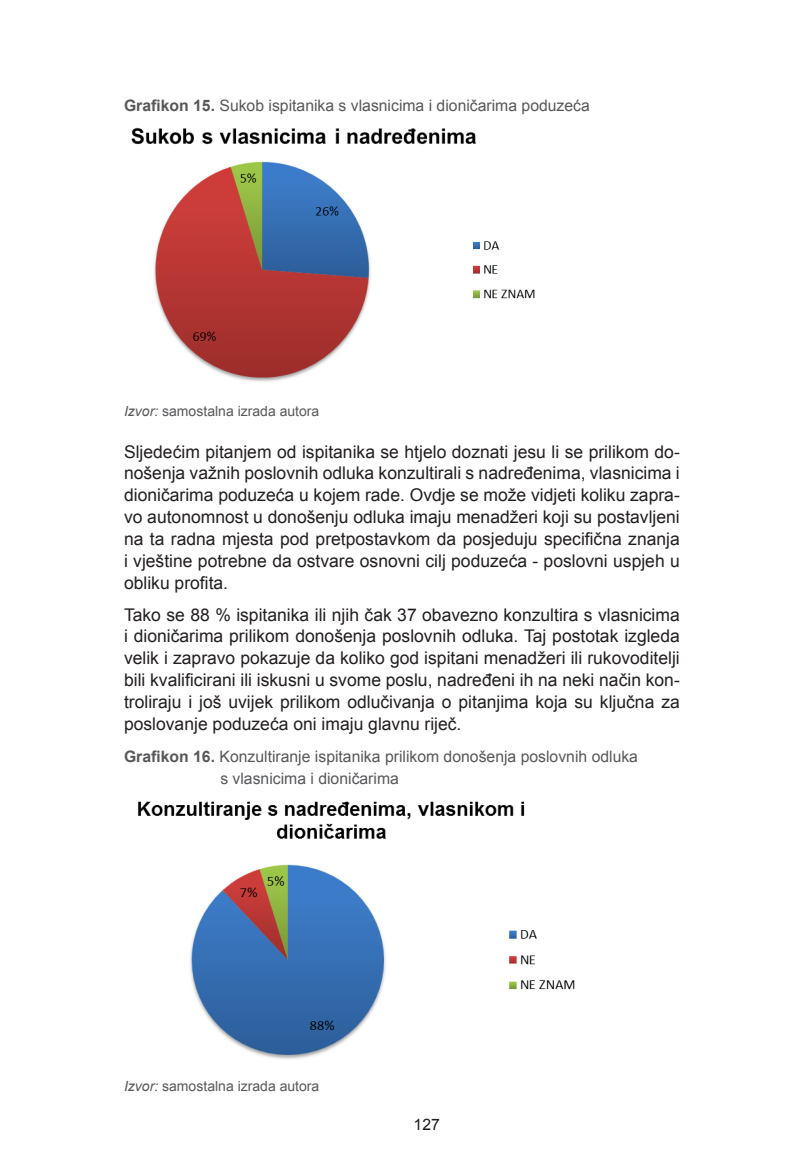
<style>
.page{position:relative;width:794px;height:1166px;background:#fff}
.page>*{position:absolute;margin:0;border:0;box-sizing:border-box;transform-origin:0 0}
.t1{font:17.5px/21.9px "Arial";color:#231f20;text-align:justify}
.t2{font:15.75px/21.9px "Arial";color:#57585a}
.t3{font:15.75px "Arial";color:#231f20}
.t4{font:14px "Arial";color:#57585a}
.s1{font-weight:700}
.s2{font-style:italic}
</style>
<div class="page">
<img style="left:131px;top:127px;width:404px;height:255px">
<img style="left:138px;top:801px;width:437px;height:258px">
<p class="t2" style="left:124px;top:94px;width:467px"><span class="s1">Grafikon 15.</span> Sukob ispitanika s vlasnicima i dioničarima poduzeća</p>
<p class="t4" style="left:124px;top:401px;width:197px"><span class="s2">Izvor:</span> samostalna izrada autora</p>
<p class="t1" style="left:124px;top:440px;width:557px">Sljedećim pitanjem od ispitanika se htjelo doznati jesu li se prilikom do&shy;nošenja važnih poslovnih odluka konzultirali s nadređenima, vlasnicima i dioničarima poduzeća u kojem rade. Ovdje se može vidjeti koliku zapra&shy;vo autonomnost u donošenju odluka imaju menadžeri koji su postavljeni na ta radna mjesta pod pretpostavkom da posjeduju specifična znanja i vještine potrebne da ostvare osnovni cilj poduzeća - poslovni uspjeh u obliku profita.</p>
<p class="t1" style="left:124px;top:603px;width:557px">Tako se 88 % ispitanika ili njih čak 37 obavezno konzultira s vlasnicima i dioničarima prilikom donošenja poslovnih odluka. Taj postotak izgleda velik i zapravo pokazuje da koliko god ispitani menadžeri ili rukovoditelji bili kvalificirani ili iskusni u svome poslu, nadređeni ih na neki način kon&shy;troliraju i još uvijek prilikom odlučivanja o pitanjima koja su ključna za poslovanje poduzeća oni imaju glavnu riječ.</p>
<p class="t2" style="left:220px;top:745px;width:419px;text-indent:-96px"><span class="s1">Grafikon 16.</span> Konzultiranje ispitanika prilikom donošenja poslovnih odluka s vlasnicima i dioničarima</p>
<p class="t4" style="left:124px;top:1077px;width:197px"><span class="s2">Izvor:</span> samostalna izrada autora</p>
<p class="t3" style="left:413px;top:1113px;width:28px">127</p>
</div>
